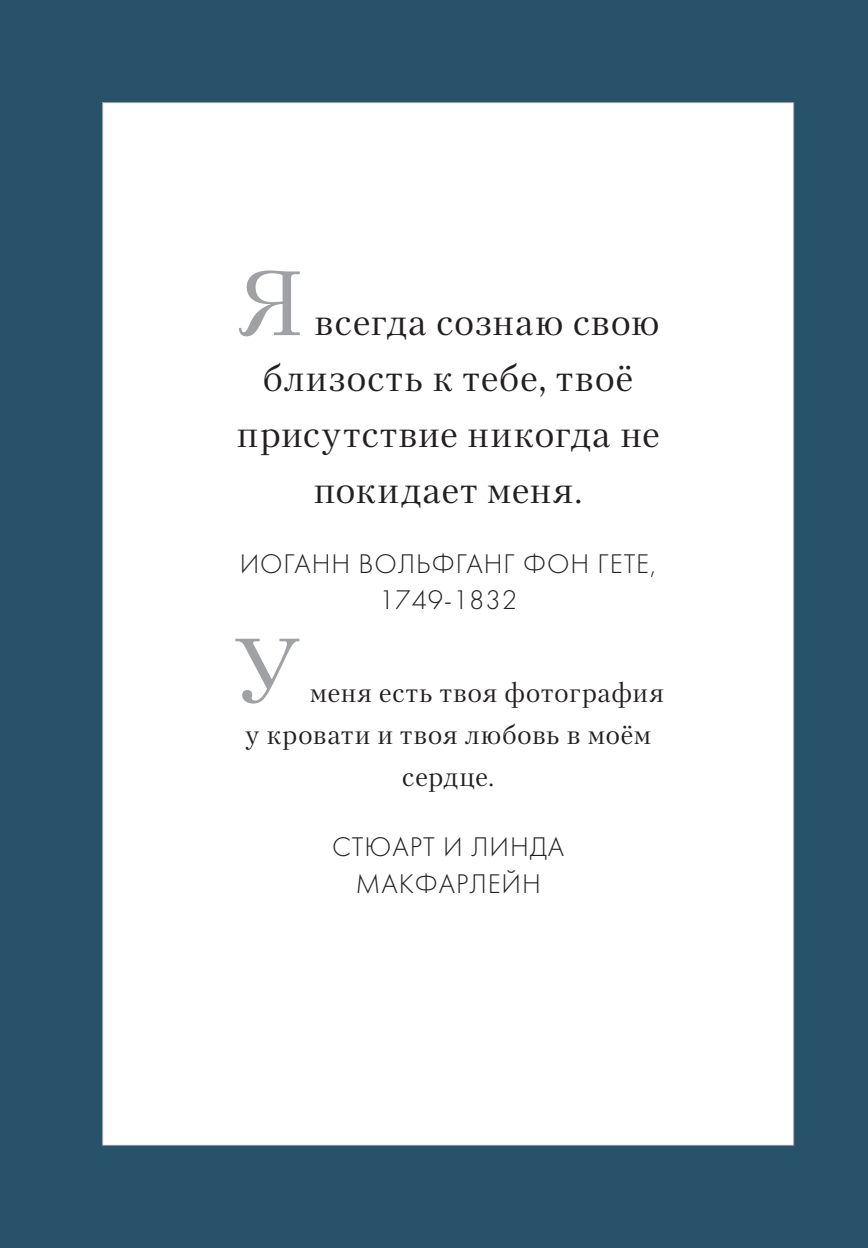
<style>
.page{position:relative;width:868px;height:1248px;background:#fff}
.page>*{position:absolute;margin:0;border:0;box-sizing:border-box;transform-origin:0 0}
.t1{font:88px "Kudryashev";color:#a0a1a5}
.t2{font:36px "Kudryashev";letter-spacing:.03em;color:#231f20}
.t3{font:28px/36px "Futura Light C";letter-spacing:.035em;color:#231f20;text-align:center}
.t4{font:26px "Kudryashev";letter-spacing:.03em;color:#231f20}
</style>
<div class="page">
<div style="left:0;top:0;width:867px;height:1247px;background:#27526a"></div>
<div style="left:103px;top:103px;width:690px;height:1042px;background:#fff"></div>
<h1 class="t1" style="left:237px;top:266px;width:69px">Я</h1>
<p class="t2" style="left:314px;top:307px;width:346px">всегда сознаю свою</p>
<p class="t2" style="left:263px;top:363px;width:371px">близость к тебе, твоё</p>
<p class="t2" style="left:237px;top:419px;width:424px">присутствие никогда не</p>
<p class="t2" style="left:314px;top:475px;width:270px">покидает меня.</p>
<p class="t3" style="left:240px;top:545px;width:418px">ИОГАНН ВОЛЬФГАНГ ФОН ГЕТЕ,<br>1749-1832</p>
<h1 class="t1" style="left:232px;top:633px;width:71px">У</h1>
<p class="t4" style="left:310px;top:681px;width:356px">меня есть твоя фотография</p>
<p class="t4" style="left:245px;top:723px;width:407px">у кровати и твоя любовь в моём</p>
<p class="t4" style="left:402px;top:765px;width:94px">сердце.</p>
<p class="t3" style="left:332px;top:829px;width:234px">СТЮАРТ И ЛИНДА<br>МАКФАРЛЕЙН</p>
</div>
